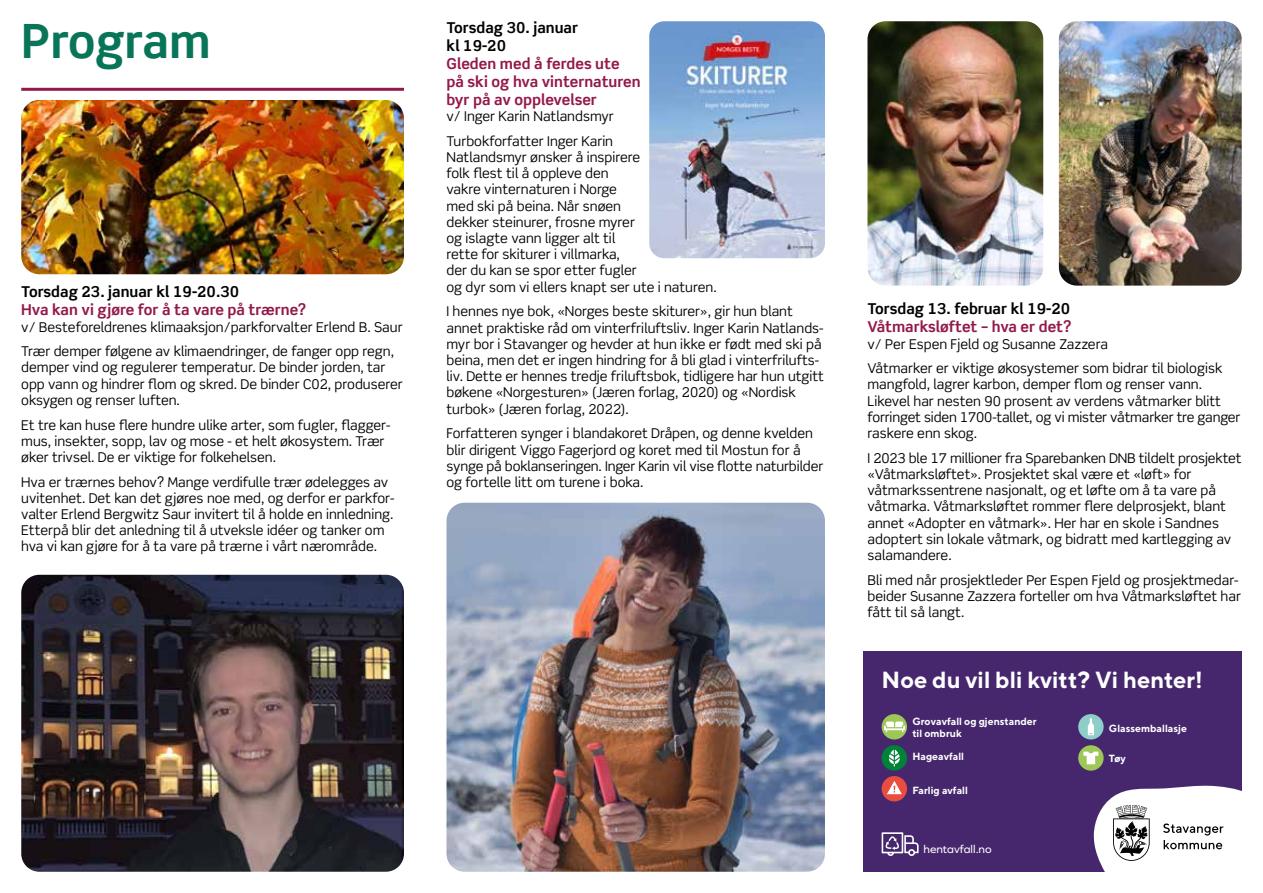
<style>
.page{position:relative;width:1263px;height:893px;background:#fff}
.page>*{position:absolute;margin:0;border:0;box-sizing:border-box;transform-origin:0 0}
.t1{font:700 47.25px "Scene Std";color:#087458}
.t2{font:700 23.4px "TT Norms";color:#fff}
.t3{font:700 15px/18px "Scene Std";color:#93194a}
.t4{font:700 15px/18px "Scene Std";color:#000}
.t5{font:13.5px/16.2px "Scene Std";color:#000}
.t6{font:11.7px "Graphie";color:#fff}
.t7{font:700 10.35px/11.7px "TT Norms";color:#fff}
</style>
<div class="page">
<hr style="left:21px;top:88px;width:383px;height:3px;background:#93194a">
<img style="left:21px;top:100px;width:383px;height:174px">
<img style="left:21px;top:575px;width:383px;height:297px">
<div style="left:863px;top:651px;width:379px;height:221px;background:#46276d"></div>
<div style="left:882px;top:776px;width:25px;height:25px;background:#e94d40;border-radius:50%"></div>
<svg style="left:887px;top:781px;width:15px;height:13px"></svg>
<svg style="left:1078px;top:745px;width:25px;height:26px"></svg>
<svg style="left:1083px;top:752px;width:15px;height:12px"></svg>
<div style="left:882px;top:745px;width:25px;height:26px;background:#008237;border-radius:50%"></div>
<svg style="left:889px;top:749px;width:11px;height:17px"></svg>
<div style="left:1078px;top:714px;width:25px;height:25px;background:#8fcec8;border-radius:50%"></div>
<svg style="left:1088px;top:718px;width:6px;height:17px"></svg>
<div style="left:882px;top:714px;width:25px;height:25px;background:#9ec757;border-radius:50%"></div>
<svg style="left:884px;top:721px;width:21px;height:11px"></svg>
<svg style="left:1094px;top:785px;width:148px;height:87px;background:#dbd9de"></svg>
<svg style="left:882px;top:832px;width:36px;height:24px"></svg>
<img style="left:649px;top:21px;width:176px;height:237px">
<img style="left:446px;top:503px;width:379px;height:369px">
<img style="left:867px;top:21px;width:176px;height:265px">
<img style="left:1059px;top:21px;width:183px;height:265px">
<h1 class="t1" style="left:21px;top:12px;width:191px">Program</h1>
<p class="t4" style="left:21px;top:283px;width:219px">Torsdag 23. januar kl 19-20.30</p>
<p class="t3" style="left:21px;top:301px;width:286px">Hva kan vi gjøre for å ta vare på trærne?</p>
<p class="t5" style="left:21px;top:314px;width:383px;line-height:24.8px">v/ Besteforeldrenes klimaaksjon/parkforvalter Erlend B. Saur<br>Trær demper følgene av klimaendringer, de fanger opp regn,</p>
<p class="t5" style="left:21px;top:359px;width:383px">demper vind og regulerer temperatur. De binder jorden, tar opp vann og hindrer flom og skred. De binder C02, produserer oksygen og renser luften.</p>
<p class="t5" style="left:21px;top:416px;width:371px">Et tre kan huse flere hundre ulike arter, som fugler, flagger&shy;mus, insekter, sopp, lav og mose - et helt økosystem. Trær øker trivsel. De er viktige for folkehelsen.</p>
<p class="t5" style="left:21px;top:473px;width:375px">Hva er trærnes behov? Mange verdifulle trær ødelegges av uvitenhet. Det kan det gjøres noe med, og derfor er parkfor&shy;valter Erlend Bergwitz Saur invitert til å holde en innledning.<br>Etterpå blir det anledning til å utveksle idéer og tanker om hva vi kan gjøre for å ta vare på trærne i vårt nærområde.</p>
<p class="t4" style="left:446px;top:18px;width:133px">Torsdag 30. januar kl 19-20</p>
<p class="t3" style="left:446px;top:54px;width:196px">Gleden med å ferdes ute på ski og hva vinternaturen byr på av opplevelser</p>
<p class="t5" style="left:446px;top:104px;width:169px;line-height:24.8px">v/ Inger Karin Natlandsmyr<br>Turbokforfatter Inger Karin</p>
<p class="t5" style="left:446px;top:149px;width:272px">Natlandsmyr ønsker å inspirere<br>folk flest til å oppleve den<br>vakre vinternaturen i Norge<br>med ski på beina. Når snøen<br>dekker steinurer, frosne myrer<br>og islagte vann ligger alt til<br>rette for skiturer i villmarka,<br>der du kan se spor etter fugler<br>og dyr som vi ellers knapt ser ute i naturen.</p>
<p class="t5" style="left:446px;top:303px;width:379px">I hennes nye bok, «Norges beste skiturer», gir hun blant annet praktiske råd om vinterfriluftsliv. Inger Karin Natlands&shy;myr bor i Stavanger og hevder at hun ikke er født med ski på beina, men det er ingen hindring for å bli glad i vinterfrilufts&shy;liv. Dette er hennes tredje friluftsbok, tidligere har hun utgitt bøkene «Norgesturen» (Jæren forlag, 2020) og «Nordisk turbok» (Jæren forlag, 2022).</p>
<p class="t5" style="left:446px;top:425px;width:378px">Forfatteren synger i blandakoret Dråpen, og denne kvelden blir dirigent Viggo Fagerjord og koret med til Mostun for å synge på boklanseringen. Inger Karin vil vise flotte naturbilder og fortelle litt om turene i boka.</p>
<p class="t4" style="left:867px;top:300px;width:204px">Torsdag 13. februar kl 19-20</p>
<p class="t3" style="left:867px;top:318px;width:205px">Våtmarksløftet – hva er det?</p>
<p class="t5" style="left:867px;top:331px;width:356px;line-height:24.8px">v/ Per Espen Fjeld og Susanne Zazzera<br>Våtmarker er viktige økosystemer som bidrar til biologisk</p>
<p class="t5" style="left:867px;top:376px;width:374px">mangfold, lagrer karbon, demper flom og renser vann.<br>Likevel har nesten 90 prosent av verdens våtmarker blitt forringet siden 1700-tallet, og vi mister våtmarker tre ganger raskere enn skog.</p>
<p class="t5" style="left:867px;top:450px;width:376px">I 2023 ble 17 millioner fra Sparebanken DNB tildelt prosjektet «Våtmarksløftet». Prosjektet skal være et «løft» for våtmarkssentrene nasjonalt, og et løfte om å ta vare på våtmarka. Våtmarksløftet rommer flere delprosjekt, blant annet «Adopter en våtmark». Her har en skole i Sandnes adoptert sin lokale våtmark, og bidratt med kartlegging av salamandere.</p>
<p class="t5" style="left:867px;top:571px;width:375px">Bli med når prosjektleder Per Espen Fjeld og prosjektmedar&shy;beider Susanne Zazzera forteller om hva Våtmarksløftet har fått til så langt.</p>
<h2 class="t2" style="left:882px;top:665px;width:323px">Noe du vil bli kvitt? Vi henter!</h2>
<p class="t7" style="left:912px;top:715px;width:126px">Grovavfall og gjenstander til ombruk</p>
<p class="t7" style="left:1109px;top:722px;width:79px">Glassemballasje</p>
<p class="t7" style="left:912px;top:751px;width:53px">Hageavfall</p>
<p class="t7" style="left:1109px;top:752px;width:19px">Tøy</p>
<p class="t7" style="left:912px;top:784px;width:57px">Farlig avfall</p>
<p class="t6" style="left:923px;top:843px;width:70px">hentavfall.no</p>
</div>
